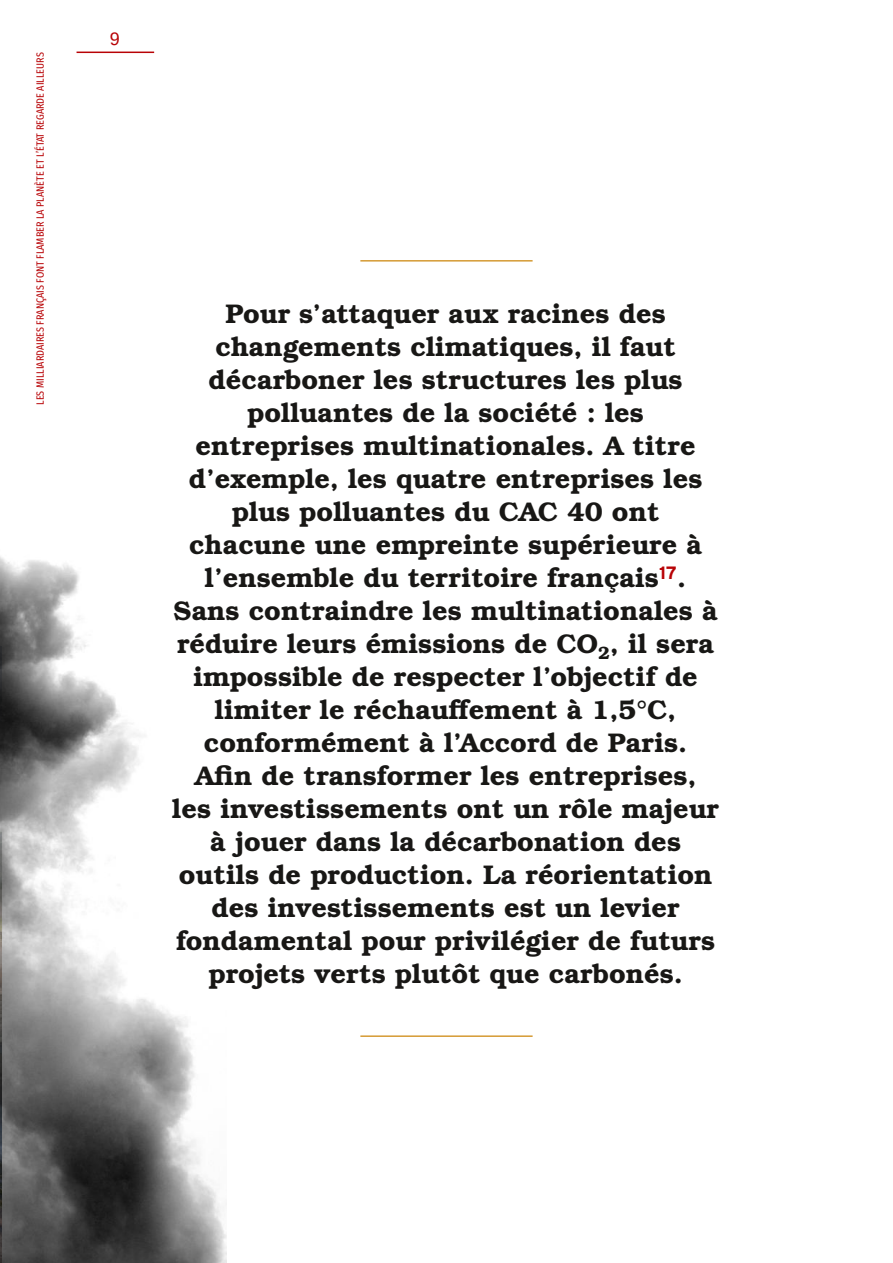
<style>
.page{position:relative;width:893px;height:1263px;background:#fff}
.page>*{position:absolute;margin:0;border:0;box-sizing:border-box;transform-origin:0 0}
.t1{font:600 27px/33px "URW Bookman";color:#181715;text-align:center}
.t2{font:18px "Liberation Sans";color:#b80306}
.t3{font:10.5px "Fira Sans Condensed";color:#b80306}
</style>
<div class="page">
<hr style="left:77px;top:52px;width:77px;height:1px;background:#b80306">
<hr style="left:360px;top:1035px;width:173px;height:2px;background:#d59a33">
<hr style="left:360px;top:260px;width:173px;height:2px;background:#d59a33">
<img style="left:0;top:556px;width:226px;height:707px">
<p class="t3" style="left:34px;top:405px;width:354px;rotate:-90deg">LES MILLIARDAIRES FRANÇAIS FONT FLAMBER LA PLANÈTE ET L’ÉTAT REGARDE AILLEURS</p>
<p class="t2" style="left:110px;top:28px;width:12px">9</p>
<p class="t1" style="left:172px;top:300px;width:548px">Pour s’attaquer aux racines des changements climatiques, il faut décarboner les structures les plus polluantes de la société : les entreprises multinationales. A titre d’exemple, les quatre entreprises les plus polluantes du CAC 40 ont chacune une empreinte supérieure à l’ensemble du territoire français<sup>17</sup>.<br>Sans contraindre les multinationales à réduire leurs émissions de CO<sub>2</sub>, il sera impossible de respecter l’objectif de limiter le réchauffement à 1,5°C, conformément à l’Accord de Paris.<br>Afin de transformer les entreprises, les investissements ont un rôle majeur à jouer dans la décarbonation des outils de production. La réorientation des investissements est un levier fondamental pour privilégier de futurs projets verts plutôt que carbonés.</p>
</div>
